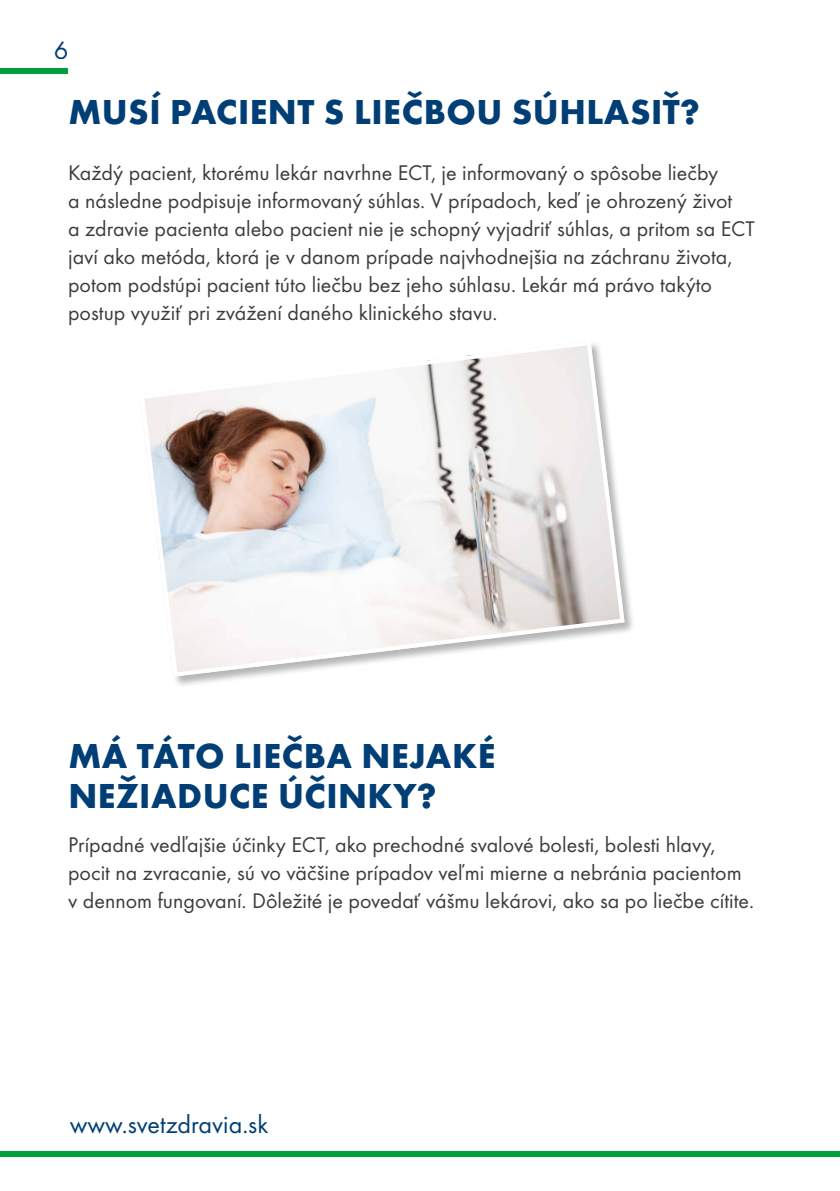
<style>
.page{position:relative;width:840px;height:1191px;background:#fff}
.page>*{position:absolute;margin:0;border:0;box-sizing:border-box;transform-origin:0 0}
.t1{font:700 36px/40px "Futura TOT";letter-spacing:.015em;color:#003e75}
.t2{font:26px "Futura TOT";color:#003e75}
.t3{font:22px/28px "Futura TOT";color:#3c3c3b}
</style>
<div class="page">
<div style="left:0;top:68px;width:68px;height:6px;background:#00a13a"></div>
<div style="left:140px;top:341px;width:495px;height:347px;background:#000;opacity:.29"></div>
<svg style="left:140px;top:341px;width:486px;height:338px"></svg>
<div style="left:0;top:1151px;width:839px;height:6px;background:#00a13a"></div>
<p class="t2" style="left:53px;top:34px;width:16px">6</p>
<h1 class="t1" style="left:68px;top:91px;width:632px">MUSÍ PACIENT S LIEČBOU SÚHLASIŤ?</h1>
<p class="t3" style="left:68px;top:159px;width:687px">Každý pacient, ktorému lekár navrhne ECT, je informovaný o spôsobe liečby<br>a následne podpisuje informovaný súhlas. V prípadoch, keď je ohrozený život<br>a zdravie pacienta alebo pacient nie je schopný vyjadriť súhlas, a pritom sa ECT javí ako metóda, ktorá je v danom prípade najvhodnejšia na záchranu života, potom podstúpi pacient túto liečbu bez jeho súhlasu. Lekár má právo takýto postup využiť pri zvážení daného klinického stavu.</p>
<h1 class="t1" style="left:68px;top:735px;width:428px">MÁ TÁTO LIEČBA NEJAKÉ<br>NEŽIADUCE ÚČINKY?</h1>
<p class="t3" style="left:68px;top:831px;width:687px">Prípadné vedľajšie účinky ECT, ako prechodné svalové bolesti, bolesti hlavy, pocit na zvracanie, sú vo väčšine prípadov veľmi mierne a nebránia pacientom v dennom fungovaní. Dôležité je povedať vášmu lekárovi, ako sa po liečbe cítite.</p>
<p class="t2" style="left:70px;top:1109px;width:200px">www.svetzdravia.sk</p>
</div>
